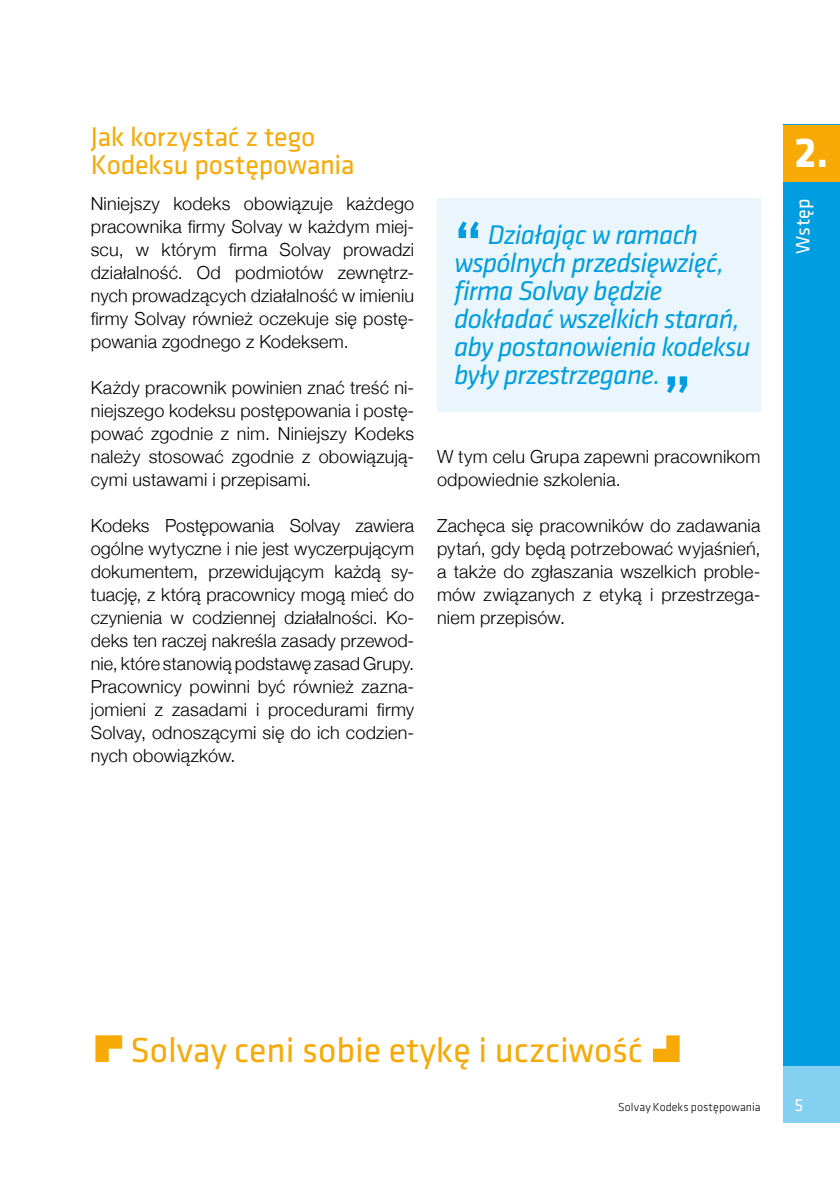
<style>
.page{position:relative;width:840px;height:1191px;background:#fff}
.page>*{position:absolute;margin:0;border:0;box-sizing:border-box;transform-origin:0 0}
.t1{font:500 60px "Klavika";color:#009ee0}
.t2{font:700 43.4px "Klavika";color:#fff}
.t3{font:36px "Klavika";color:#f7a906}
.t4{font:italic 28px/28px "Klavika";letter-spacing:-.03em;color:#009ee0}
.t5{font:28px/28px "Klavika";letter-spacing:-.005em;color:#f7a906}
.t6{font:20px "Klavika";letter-spacing:.01em;color:#fff}
.t7{font:300 18px/23px "Helvetica Neue";letter-spacing:.01em;color:#000;text-align:justify}
.t8{font:18px "Klavika";color:#fff}
.t9{font:300 12px "Klavika";letter-spacing:.005em;color:#000}
.s1{font-weight:500;font-style:normal;font-size:60px}
</style>
<div class="page">
<hr style="left:0;top:1066px;width:1px;height:125px;background:#009ee0">
<div style="left:782px;top:125px;width:57px;height:941px;background:#009ee0"></div>
<div style="left:782px;top:1066px;width:57px;height:56px;background:#84d0f0"></div>
<div style="left:782px;top:125px;width:57px;height:56px;background:#f7a906"></div>
<svg style="left:653px;top:1035px;width:26px;height:27px"></svg>
<div style="left:437px;top:198px;width:323px;height:214px;background:#ebf6fc"></div>
<h3 class="t5" style="left:91px;top:122px;width:265px">Jak korzystać z tego<br>Kodeksu postępowania</h3>
<p class="t7" style="left:91px;top:192px;width:325px">Niniejszy kodeks obowiązuje każdego pracownika firmy Solvay w każdym miej&shy;scu, w którym firma Solvay prowadzi działalność. Od podmiotów zewnętrz&shy;nych prowadzących działalność w imieniu firmy Solvay również oczekuje się postę&shy;powania zgodnego z Kodeksem.</p>
<p class="t7" style="left:91px;top:376px;width:325px">Każdy pracownik powinien znać treść ni&shy;niejszego kodeksu postępowania i postę&shy;pować zgodnie z nim. Niniejszy Kodeks należy stosować zgodnie z obowiązują&shy;cymi ustawami i przepisami.</p>
<p class="t7" style="left:91px;top:514px;width:325px">Kodeks Postępowania Solvay zawiera ogólne wytyczne i nie jest wyczerpującym dokumentem, przewidującym każdą sy&shy;tuację, z którą pracownicy mogą mieć do czynienia w codziennej działalności. Ko&shy;deks ten raczej nakreśla zasady przewod&shy;nie, które stanowią podstawę zasad Grupy.<br>Pracownicy powinni być również zazna&shy;jomieni z zasadami i procedurami firmy Solvay, odnoszącymi się do ich codzien&shy;nych obowiązków.</p>
<h3 class="t4" style="left:454px;top:220px;width:298px"><span class="s1">“</span> Działając w ramach wspólnych przedsięwzięć, firma Solvay będzie dokładać wszelkich starań, aby postanowienia kodeksu były przestrzegane.</h3>
<h1 class="t1" style="left:662px;top:357px;width:30px">”</h1>
<p class="t7" style="left:437px;top:445px;width:325px">W tym celu Grupa zapewni pracownikom odpowiednie szkolenia.</p>
<p class="t7" style="left:437px;top:514px;width:325px">Zachęca się pracowników do zadawania pytań, gdy będą potrzebować wyjaśnień, a także do zgłaszania wszelkich proble&shy;mów związanych z etyką i przestrzega&shy;niem przepisów.</p>
<h2 class="t2" style="left:794px;top:122px;width:35px">2.</h2>
<p class="t6" style="left:789px;top:254px;width:57px;rotate:-90deg">Wstęp</p>
<h3 class="t3" style="left:130px;top:1026px;width:513px">Solvay ceni sobie etykę i uczciwość</h3>
<p class="t9" style="left:617px;top:1100px;width:144px">Solvay Kodeks postępowania</p>
<p class="t8" style="left:794px;top:1093px;width:10px">5</p>
</div>
